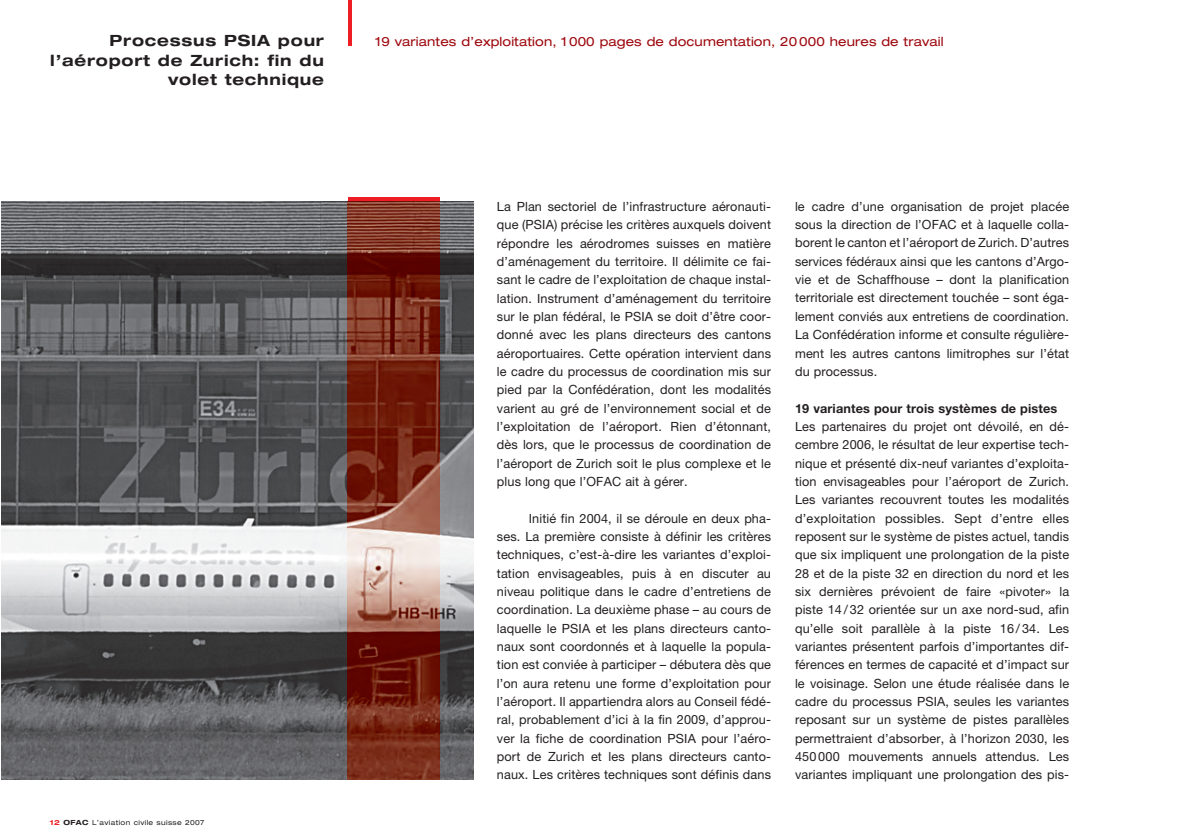
<style>
.page{position:relative;width:1191px;height:840px;background:#fff}
.page>*{position:absolute;margin:0;border:0;box-sizing:border-box;transform-origin:0 0}
.t1{font:700 expanded 15.6px/19.8px "Helvetica Neue";letter-spacing:.05em;color:#231f20;text-align:right}
.t2{font:12.6px/18.4px "Helvetica Neue";letter-spacing:.01em;color:#231f20;text-align:justify}
.t3{font:expanded 12.6px "Helvetica Neue";letter-spacing:.01em;color:#9d070d}
.t4{font:700 12.6px "Helvetica Neue";letter-spacing:.01em;color:#231f20}
.t5{font:expanded 7px "Helvetica Neue";letter-spacing:.05em;color:#231f20}
.s1{font-weight:700;color:#ee1d23}
.s2{font-weight:700}
</style>
<div class="page">
<hr style="left:348px;top:0;width:4px;height:46px;background:#ee1d23">
<img style="left:2px;top:202px;width:471px;height:577px">
<svg style="left:348px;top:198px;width:92px;height:4px"></svg>
<img style="left:348px;top:202px;width:92px;height:577px">
<p class="t1" style="left:50px;top:32px;width:275px">Processus PSIA pour l’aéroport de Zurich: fin du volet technique</p>
<p class="t3" style="left:376px;top:37px;width:569px">19 variantes d’exploitation, 1 000 pages de documentation, 20 000 heures de travail</p>
<p class="t5" style="left:50px;top:819px;width:156px"><span class="s1">12</span> <span class="s2">OFAC</span> L’aviation civile suisse 2007</p>
<p class="t2" style="left:497px;top:198px;width:276px">La Plan sectoriel de l’infrastructure aéronauti&shy;que (PSIA) précise les critères auxquels doivent répondre les aérodromes suisses en matière d’aménagement du territoire. Il délimite ce fai&shy;sant le cadre de l’exploitation de chaque instal&shy;lation. Instrument d’aménagement du territoire sur le plan fédéral, le PSIA se doit d’être coor&shy;donné avec les plans directeurs des cantons aéroportuaires. Cette opération intervient dans le cadre du processus de coordination mis sur pied par la Confédération, dont les modalités varient au gré de l’environnement social et de l’exploitation de l’aéroport. Rien d’étonnant, dès lors, que le processus de coordination de l’aéroport de Zurich soit le plus complexe et le plus long que l’OFAC ait à gérer.</p>
<p class="t2" style="left:497px;top:510px;width:276px;text-indent:32px">Initié fin 2004, il se déroule en deux pha&shy;ses. La première consiste à définir les critères techniques, c’est-à-dire les variantes d’exploi&shy;tation envisageables, puis à en discuter au niveau politique dans le cadre d’entretiens de coordination. La deuxième phase – au cours de laquelle le PSIA et les plans directeurs canto&shy;naux sont coordonnés et à laquelle la popula&shy;tion est conviée à participer – débutera dès que l’on aura retenu une forme d’exploitation pour l’aéroport. Il appartiendra alors au Conseil fédé&shy;ral, probablement d’ici à la fin 2009, d’approu&shy;ver la fiche de coordination PSIA pour l’aéro&shy;port de Zurich et les plans directeurs canto&shy;naux. Les critères techniques sont définis dans</p>
<p class="t2" style="left:795px;top:198px;width:276px">le cadre d’une organisation de projet placée sous la direction de l’OFAC et à laquelle colla&shy;borent le canton et l’aéroport de Zurich. D’autres services fédéraux ainsi que les cantons d’Argo&shy;vie et de Schaffhouse – dont la planification territoriale est directement touchée – sont éga&shy;lement conviés aux entretiens de coordination.<br>La Confédération informe et consulte régulière&shy;ment les autres cantons limitrophes sur l’état du processus.</p>
<p class="t4" style="left:795px;top:403px;width:264px">19 variantes pour trois systèmes de pistes</p>
<p class="t2" style="left:795px;top:418px;width:276px">Les partenaires du projet ont dévoilé, en dé - cembre 2006, le résultat de leur expertise tech&shy;nique et présenté dix-neuf variantes d’exploita&shy;tion envisageables pour l’aéroport de Zurich.<br>Les variantes recouvrent toutes les modalités d’exploitation possibles. Sept d’entre elles reposent sur le système de pistes actuel, tandis que six impliquent une prolongation de la piste 28 et de la piste 32 en direction du nord et les six dernières prévoient de faire «pivoter» la piste 14 / 32 orientée sur un axe nord-sud, afin qu’elle soit parallèle à la piste 16 / 34. Les variantes présentent parfois d’importantes dif&shy;férences en termes de capacité et d’impact sur le voisinage. Selon une étude réalisée dans le cadre du processus PSIA, seules les variantes reposant sur un système de pistes parallèles permettraient d’absorber, à l’horizon 2030, les 450 000 mouvements annuels attendus. Les variantes impliquant une prolongation des pis-</p>
</div>
